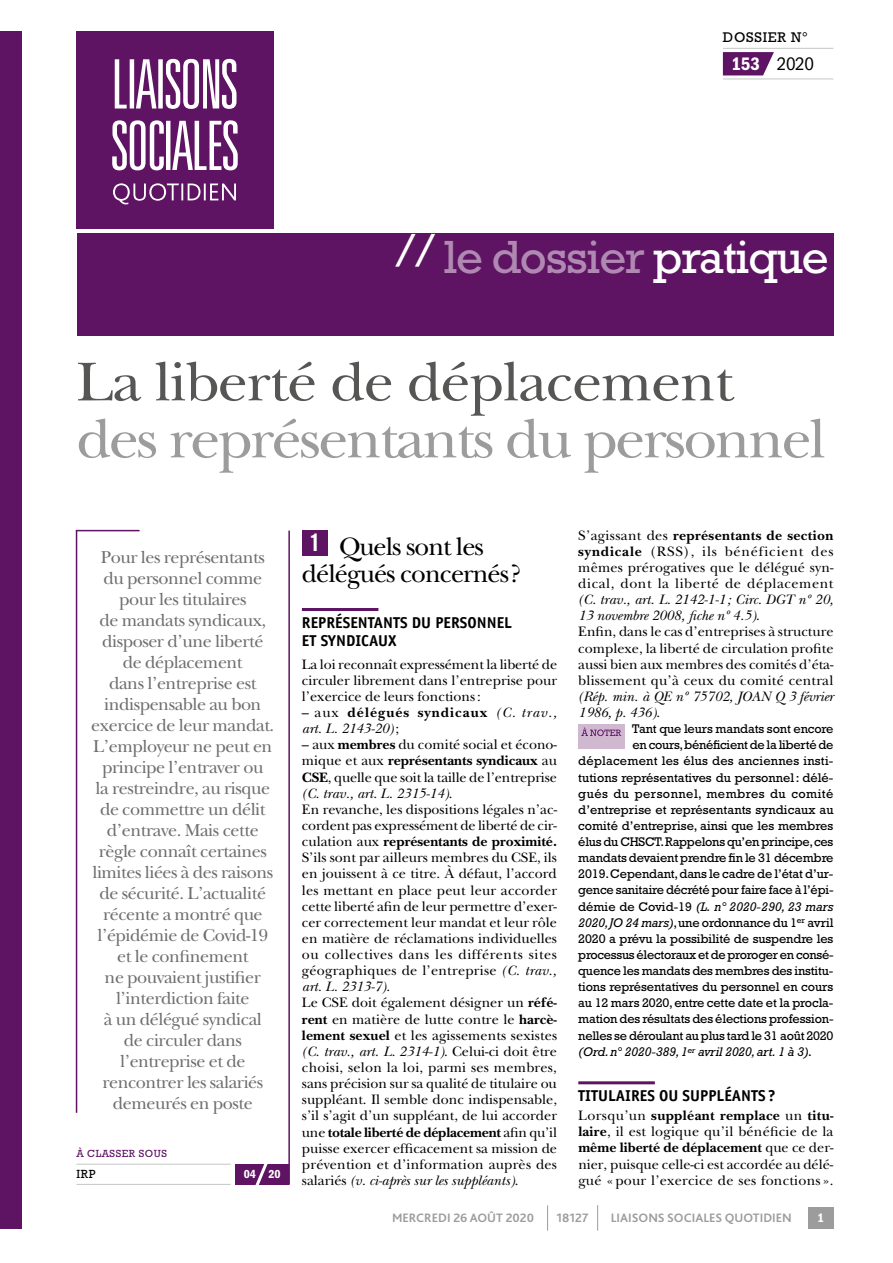
<style>
.page{position:relative;width:893px;height:1263px;background:#fff}
.page>*{position:absolute;margin:0;border:0;box-sizing:border-box;transform-origin:0 0}
.t1{font:57px "New Baskerville Std";letter-spacing:-.04em;color:#9c9c9d;scale:1.05 1}
.t2{font:57px "New Baskerville Std";letter-spacing:-.02em;color:#565655;scale:1.05 1}
.t3{font:47.25px "Rockwell Std";letter-spacing:-.025em;color:#fff}
.t4{font:26.25px/27px "New Baskerville Std";letter-spacing:-.035em;color:#000}
.t5{font:condensed 18.75px "ITC Franklin Gothic Std";color:#000}
.t6{font:18px/21px "New Baskerville Std";letter-spacing:-.025em;color:#6e6e6e;text-align:center}
.t7{font:700 15.75px/18px "Officina Sans Std";color:#000}
.t8{font:14.25px/16.2px "New Baskerville Std";color:#000;text-align:justify}
.t9{font:italic 14.25px/16.2px "New Baskerville Std";color:#000}
.t10{font:14.25px "Rockwell Std";letter-spacing:.05em;color:#000}
.t11{font:12.75px "Rockwell Std";letter-spacing:-.01em;color:#000}
.t12{font:italic 12.75px "Rockwell Std";letter-spacing:-.01em;color:#000}
.t13{font:700 12.75px "Bliss 2";color:#9c9c9d}
.t14{font:12.75px "Rockwell Std";letter-spacing:.015em;color:#000}
.t15{font:12.75px "Rockwell Std";letter-spacing:.035em;color:#000}
.t16{font:12.75px "ITC Franklin Gothic Std Dm Cd";color:#fff}
.t17{font:12px "ITC Franklin Gothic Std Dm Cd";color:#fff}
.t18{font:12px "Rockwell Std";color:#000}
.t19{font:10.5px "Rockwell Std";letter-spacing:.05em;color:#5e1363}
.s1{font-family:"ITC Franklin Gothic Std Dm Cd";font-stretch:normal;color:#fff}
.s2{color:#af89b1}
.s3{font-style:normal}
.s4{font-weight:700;font-style:normal}
.s5{font-weight:700}
.s6{font-style:italic}
</style>
<div class="page">
<hr style="left:288px;top:531px;width:2px;height:654px;background:#5e1363">
<div style="left:0;top:32px;width:21px;height:1197px;background:#5e1363"></div>
<svg style="left:723px;top:52px;width:51px;height:23px"></svg>
<hr style="left:723px;top:48px;width:110px;height:1px;background:#c5c6c6">
<hr style="left:723px;top:79px;width:110px;height:1px;background:#c5c6c6">
<hr style="left:77px;top:1164px;width:154px;height:1px;background:#c5c6c6">
<hr style="left:77px;top:1184px;width:154px;height:1px;background:#c5c6c6">
<div style="left:76px;top:31px;width:198px;height:198px;background:#5e1363"></div>
<svg style="left:112px;top:59px;width:126px;height:145px"></svg>
<div style="left:77px;top:234px;width:756px;height:102px;background:#5e1363"></div>
<hr style="left:76px;top:531px;width:1px;height:582px;background:#5e1363">
<hr style="left:76px;top:530px;width:64px;height:1px;background:#5e1363">
<div style="left:808px;top:1207px;width:25px;height:22px;background:#9c9c9d"></div>
<svg style="left:547px;top:1205px;width:1px;height:26px"></svg>
<svg style="left:597px;top:1205px;width:1px;height:26px"></svg>
<hr style="left:578px;top:1081px;width:77px;height:3px;background:#5e1363">
<div style="left:578px;top:725px;width:47px;height:24px;background:#cfb8d0"></div>
<svg style="left:581px;top:727px;width:40px;height:9px"></svg>
<hr style="left:302px;top:608px;width:76px;height:3px;background:#5e1363">
<div style="left:302px;top:530px;width:25px;height:25px;background:#5e1363"></div>
<div style="left:235px;top:1164px;width:53px;height:21px;background:#5e1363"></div>
<svg style="left:255px;top:1164px;width:13px;height:21px"></svg>
<p class="t10" style="left:723px;top:28px;width:86px">DOSSIER N°</p>
<h3 class="t5" style="left:731px;top:53px;width:84px"><span class="s1">153</span> 2020</h3>
<h2 class="t3" style="left:395px;top:230px;width:435px">// <span class="s2">le dossier</span> pratique</h2>
<h1 class="t2" style="left:77px;top:349px;width:627px">La liberté de déplacement</h1>
<h1 class="t1" style="left:77px;top:406px;width:715px">des représentants du personnel</h1>
<p class="t6" style="left:91px;top:547px;width:185px">Pour les représentants du personnel comme pour les titulaires<br>de mandats syndicaux, disposer d’une liberté de déplacement<br>dans l’entreprise est indispensable au bon exercice de leur mandat.<br>L’employeur ne peut en principe l’entraver ou<br>la restreindre, au risque de commettre un délit d’entrave. Mais cette règle connaît certaines limites liées à des raisons de sécurité. L’actualité récente a montré que l’épidémie de Covid-19 et le confinement<br>ne pouvaient justifier l’interdiction faite<br>à un délégué syndical<br>de circuler dans l’entreprise et de rencontrer les salariés demeurés en poste</p>
<p class="t19" style="left:77px;top:1148px;width:92px">À CLASSER SOUS</p>
<p class="t18" style="left:77px;top:1167px;width:21px">IRP</p>
<p class="t17" style="left:244px;top:1167px;width:38px">04 20</p>
<h3 class="t4" style="left:302px;top:533px;width:221px"><sup>1</sup> Quels sont les délégués concernés?</h3>
<p class="t7" style="left:302px;top:613px;width:212px">REPRÉSENTANTS DU PERSONNEL<br>ET SYNDICAUX</p>
<p class="t8" style="left:302px;top:656px;width:257px">La loi reconnaît expressément la liberté de circuler librement dans l’entreprise pour l’exercice de leurs fonctions:</p>
<p class="t9" style="left:302px;top:704px;width:257px"><span class="s3">– aux</span> <span class="s4">délégués syndicaux</span> (C. trav., art. L. 2143-20)<span class="s3">;</span></p>
<p class="t8" style="left:302px;top:737px;width:257px;text-align:left">– aux <span class="s5">membres</span> du comité social et écono&shy;mique et aux <span class="s5">représentants syndicaux</span> au <span class="s5">CSE</span>, quelle que soit la taille de l’entreprise <span class="s6">(C. trav., art. L. 2315-14)</span>.<br>En revanche, les dispositions légales n’ac&shy;cordent pas expressément de liberté de cir&shy;culation aux <span class="s5">représentants de proximité.<br></span>S’ils sont par ailleurs membres du CSE, ils en jouissent à ce titre. À défaut, l’accord les mettant en place peut leur accorder cette liberté afin de leur permettre d’exer&shy;cer correctement leur mandat et leur rôle en matière de réclamations individuelles ou collectives dans les différents sites géographiques de l’entreprise <span class="s6">(C. trav., art. L. 2313-7)</span>.<br>Le CSE doit également désigner un <span class="s5">réfé&shy;rent</span> en matière de lutte contre le <span class="s5">harcè&shy;lement sexuel</span> et les agissements sexistes <span class="s6">(C. trav., art. L. 2314-1)</span>. Celui-ci doit être choisi, selon la loi, parmi ses membres, sans précision sur sa qualité de titulaire ou suppléant. Il semble donc indispensable, s’il s’agit d’un suppléant, de lui accorder une <span class="s5">totale liberté de déplacement</span> afin qu’il puisse exercer efficacement sa mission de prévention et d’information auprès des salariés <span class="s6">(v. ci-après sur les suppléants)</span>.</p>
<p class="t8" style="left:578px;top:527px;width:257px">S’agissant des <span class="s5">représentants de section syndicale</span> (RSS), ils bénéficient des mêmes prérogatives que le délégué syn&shy;dical, dont la liberté de déplacement</p>
<p class="t8" style="left:578px;top:591px;width:257px;text-align:left"><span class="s6">(C. trav., art. L. 2142-1-1; Circ. DGT nº 20, 13 novembre 2008, fiche nº 4.5)</span>.<br>Enfin, dans le cas d’entreprises à structure complexe, la liberté de circulation profite aussi bien aux membres des comités d’éta&shy;blissement qu’à ceux du comité central</p>
<p class="t9" style="left:578px;top:688px;width:257px">(Rép. min. à QE nº 75702, JOAN Q 3 février<br>1986, p. 436)<span class="s3">.</span></p>
<p class="t11" style="left:632px;top:721px;width:203px">Tant que leurs mandats sont encore</p>
<p class="t11" style="left:633px;top:738px;width:202px">en cours, bénéficient de la liberté de</p>
<p class="t14" style="left:578px;top:754px;width:257px">déplacement les élus des anciennes insti-</p>
<p class="t11" style="left:578px;top:770px;width:257px">tutions représentatives du personnel: délé-</p>
<p class="t15" style="left:578px;top:786px;width:257px">gués du personnel, membres du comité</p>
<p class="t11" style="left:578px;top:802px;width:257px">d’entreprise et représentants syndicaux au</p>
<p class="t11" style="left:578px;top:818px;width:256px">comité d’entreprise, ainsi que les membres</p>
<p class="t11" style="left:578px;top:834px;width:257px">élus du CHSCT. Rappelons qu’en principe, ces</p>
<p class="t11" style="left:578px;top:850px;width:257px">mandats devaient prendre fin le 31 décembre</p>
<p class="t11" style="left:578px;top:867px;width:257px">2019. Cependant, dans le cadre de l’état d’ur-</p>
<p class="t11" style="left:578px;top:883px;width:257px">gence sanitaire décrété pour faire face à l’épi-</p>
<p class="t12" style="left:578px;top:899px;width:256px"><span class="s3">démie de Covid-19</span> (L. n° 2020-290, 23 mars</p>
<p class="t11" style="left:578px;top:915px;width:257px"><span class="s6">2020, JO 24 mars)</span>, une ordonnance du 1<sup>er</sup> avril</p>
<p class="t11" style="left:578px;top:931px;width:257px">2020 a prévu la possibilité de suspendre les</p>
<p class="t11" style="left:578px;top:947px;width:257px">processus électoraux et de proroger en consé-</p>
<p class="t11" style="left:578px;top:963px;width:257px">quence les mandats des membres des institu-</p>
<p class="t11" style="left:578px;top:979px;width:256px">tions représentatives du personnel en cours</p>
<p class="t11" style="left:578px;top:996px;width:257px">au 12 mars 2020, entre cette date et la procla-</p>
<p class="t11" style="left:578px;top:1012px;width:257px">mation des résultats des élections profession-</p>
<p class="t11" style="left:578px;top:1028px;width:257px">nelles se déroulant au plus tard le 31 août 2020</p>
<p class="t12" style="left:578px;top:1044px;width:235px">(Ord. n° 2020-389, 1<sup>er</sup> avril 2020, art. 1 à 3)<span class="s3">.</span></p>
<p class="t7" style="left:578px;top:1087px;width:199px">TITULAIRES OU SUPPLÉANTS ?</p>
<p class="t8" style="left:578px;top:1107px;width:257px">Lorsqu’un <span class="s5">suppléant remplace</span> un <span class="s5">titu&shy;laire</span>, il est logique qu’il bénéficie de la <span class="s5">même liberté de déplacement</span> que ce der&shy;nier, puisque celle-ci est accordée au délé&shy;gué « pour l’exercice de ses fonctions ».</p>
<p class="t13" style="left:392px;top:1210px;width:143px">MERCREDI 26 AOÛT 2020</p>
<p class="t13" style="left:557px;top:1210px;width:33px">18127</p>
<p class="t13" style="left:611px;top:1210px;width:182px">LIAISONS SOCIALES QUOTIDIEN</p>
<p class="t16" style="left:817px;top:1210px;width:8px">1</p>
</div>
